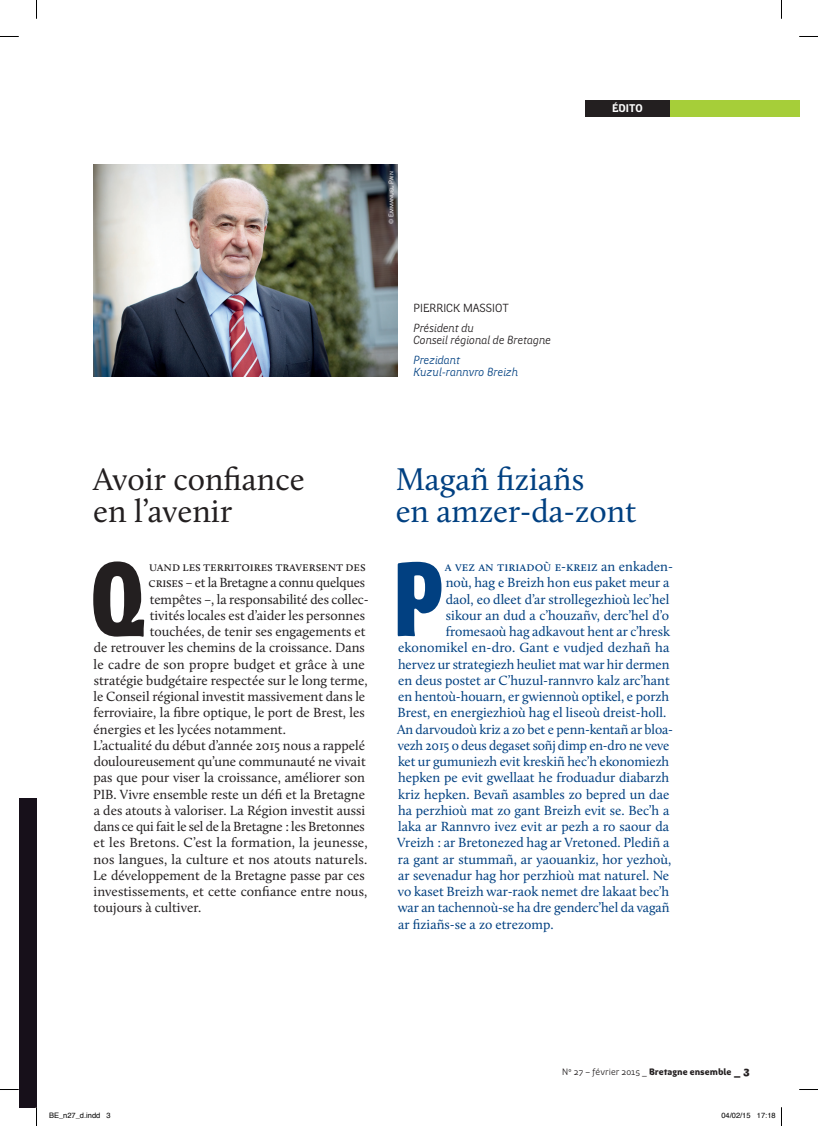
<style>
.page{position:relative;width:818px;height:1126px;background:#fff}
.page>*{position:absolute;margin:0;border:0;box-sizing:border-box;transform-origin:0 0}
.t1{font:900 106.38px "Region Bretagne Cond";color:#231f20}
.t2{font:900 106.38px "Region Bretagne Cond";color:#014081}
.t3{font:32.5px/32.5px "Calluna";color:#014081}
.t4{font:32.5px/32.5px "Calluna";color:#231f20}
.t5{font:13.75px "Calluna";color:#014081}
.t6{font:13.75px "Calluna";color:#231f20}
.t7{font:13.75px "Calluna";letter-spacing:-.02em;color:#231f20}
.t8{font:italic 11.88px/12.5px "Region Bretagne";color:#231f20}
.t9{font:italic 11.88px/12.5px "Region Bretagne";color:#014081}
.t10{font:11.88px "Region Bretagne";color:#231f20}
.t11{font:700 11.25px "Region Bretagne";color:#fff}
.t12{font:9.38px "Region Bretagne";color:#231f20}
.t13{font:7.5px "Helvetica";color:#000}
.t14{font:6.88px "Region Bretagne";color:#fff}
.s1{font-weight:900}
.s2{font-weight:900;font-size:12.5px}
</style>
<div class="page">
<div style="left:19px;top:798px;width:17px;height:146px;background:#17101a"></div>
<div style="left:19px;top:944px;width:17px;height:163px;background:#17101a"></div>
<img style="left:93px;top:165px;width:304px;height:211px">
<div style="left:669px;top:100px;width:129px;height:16px;background:#a6ce39"></div>
<div style="left:584px;top:100px;width:85px;height:16px;background:#231f20"></div>
<svg style="left:0;top:36px;width:19px;height:1px"></svg>
<svg style="left:799px;top:36px;width:18px;height:1px"></svg>
<svg style="left:0;top:1089px;width:19px;height:1px"></svg>
<svg style="left:799px;top:1089px;width:18px;height:1px"></svg>
<svg style="left:36px;top:0;width:1px;height:19px"></svg>
<svg style="left:36px;top:1107px;width:1px;height:18px"></svg>
<p class="t14" style="left:387px;top:223px;width:54px;rotate:-90deg">© EMMANUEL PAIN</p>
<p class="t10" style="left:413px;top:301px;width:97px">PIERRICK MASSIOT</p>
<p class="t8" style="left:413px;top:321px;width:139px">Président du<br>Conseil régional de Bretagne</p>
<p class="t9" style="left:413px;top:353px;width:106px">Prezidant<br>Kuzul-rannvro Breizh</p>
<p class="t11" style="left:611px;top:102px;width:32px">Édito</p>
<h2 class="t4" style="left:93px;top:462px;width:213px">Avoir confiance en l’avenir</h2>
<h1 class="t1" style="left:91px;top:541px;width:55px">Q</h1>
<p class="t6" style="left:149px;top:558px;width:218px">uand les territoires traversent des</p>
<p class="t7" style="left:148px;top:574px;width:218px">crises – et la Bretagne a connu quelques</p>
<p class="t6" style="left:150px;top:590px;width:220px">tempêtes –, la responsabilité des collec-</p>
<p class="t6" style="left:150px;top:607px;width:217px">tivités locales est d’aider les personnes</p>
<p class="t6" style="left:150px;top:623px;width:217px">touchées, de tenir ses engagements et</p>
<p class="t6" style="left:94px;top:639px;width:272px">de retrouver les chemins de la croissance. Dans</p>
<p class="t6" style="left:93px;top:655px;width:273px">le cadre de son propre budget et grâce à une</p>
<p class="t6" style="left:94px;top:671px;width:275px">stratégie budgétaire respectée sur le long terme,</p>
<p class="t6" style="left:93px;top:688px;width:273px">le Conseil régional investit massivement dans le</p>
<p class="t6" style="left:93px;top:704px;width:273px">ferroviaire, la fibre optique, le port de Brest, les</p>
<p class="t6" style="left:94px;top:720px;width:194px">énergies et les lycées notamment.</p>
<p class="t6" style="left:93px;top:736px;width:273px">L’actualité du début d’année 2015 nous a rappelé</p>
<p class="t6" style="left:94px;top:753px;width:273px">douloureusement qu’une communauté ne vivait</p>
<p class="t6" style="left:93px;top:769px;width:273px">pas que pour viser la croissance, améliorer son</p>
<p class="t6" style="left:93px;top:785px;width:273px">PIB. Vivre ensemble reste un défi et la Bretagne</p>
<p class="t6" style="left:94px;top:801px;width:273px">a des atouts à valoriser. La Région investit aussi</p>
<p class="t6" style="left:94px;top:818px;width:272px">dans ce qui fait le sel de la Bretagne : les Bretonnes</p>
<p class="t6" style="left:94px;top:834px;width:275px">et les Bretons. C’est la formation, la jeunesse,</p>
<p class="t6" style="left:93px;top:850px;width:275px">nos langues, la culture et nos atouts naturels.</p>
<p class="t6" style="left:93px;top:866px;width:273px">Le développement de la Bretagne passe par ces</p>
<p class="t6" style="left:93px;top:883px;width:275px">investissements, et cette confiance entre nous,</p>
<p class="t6" style="left:93px;top:899px;width:109px">toujours à cultiver.</p>
<h2 class="t3" style="left:395px;top:462px;width:242px">Magañ fiziañs<br>en amzer-da-zont</h2>
<h1 class="t2" style="left:393px;top:541px;width:52px">P</h1>
<p class="t5" style="left:444px;top:558px;width:230px">a vez an tiriadoù e-kreiz an enkaden-</p>
<p class="t5" style="left:445px;top:574px;width:225px">noù, hag e Breizh hon eus paket meur a</p>
<p class="t5" style="left:445px;top:590px;width:225px">daol, eo dleet d’ar strollegezhioù lec’hel</p>
<p class="t5" style="left:445px;top:607px;width:225px">sikour an dud a c’houzañv, derc’hel d’o</p>
<p class="t5" style="left:445px;top:623px;width:226px">fromesaoù hag adkavout hent ar c’hresk</p>
<p class="t5" style="left:398px;top:639px;width:273px">ekonomikel en-dro. Gant e vudjed dezhañ ha</p>
<p class="t5" style="left:398px;top:655px;width:273px">hervez ur strategiezh heuliet mat war hir dermen</p>
<p class="t5" style="left:398px;top:671px;width:273px">en deus postet ar C’huzul-rannvro kalz arc’hant</p>
<p class="t5" style="left:398px;top:688px;width:272px">en hentoù-houarn, er gwiennoù optikel, e porzh</p>
<p class="t5" style="left:397px;top:704px;width:270px">Brest, en energiezhioù hag el liseoù dreist-holl.</p>
<p class="t5" style="left:397px;top:720px;width:277px">An darvoudoù kriz a zo bet e penn-kentañ ar bloa-</p>
<p class="t5" style="left:397px;top:736px;width:273px">vezh 2015 o deus degaset soñj dimp en-dro ne veve</p>
<p class="t5" style="left:398px;top:753px;width:272px">ket ur gumuniezh evit kreskiñ hec’h ekonomiezh</p>
<p class="t5" style="left:398px;top:769px;width:272px">hepken pe evit gwellaat he froduadur diabarzh</p>
<p class="t5" style="left:398px;top:785px;width:273px">kriz hepken. Bevañ asambles zo bepred un dae</p>
<p class="t5" style="left:398px;top:801px;width:272px">ha perzhioù mat zo gant Breizh evit se. Bec’h a</p>
<p class="t5" style="left:398px;top:818px;width:272px">laka ar Rannvro ivez evit ar pezh a ro saour da</p>
<p class="t5" style="left:397px;top:834px;width:273px">Vreizh : ar Bretonezed hag ar Vretoned. Plediñ a</p>
<p class="t5" style="left:397px;top:850px;width:275px">ra gant ar stummañ, ar yaouankiz, hor yezhoù,</p>
<p class="t5" style="left:398px;top:866px;width:272px">ar sevenadur hag hor perzhioù mat naturel. Ne</p>
<p class="t5" style="left:397px;top:883px;width:273px">vo kaset Breizh war-raok nemet dre lakaat bec’h</p>
<p class="t5" style="left:397px;top:899px;width:273px">war an tachennoù-se ha dre genderc’hel da vagañ</p>
<p class="t5" style="left:398px;top:915px;width:157px">ar fiziañs-se a zo etrezomp.</p>
<p class="t12" style="left:561px;top:1066px;width:189px">N ° 27 – FÉVRIER 2015 _ <span class="s1">Bretagne ensemble</span> <span class="s2">_ 3</span></p>
<p class="t13" style="left:49px;top:1109px;width:63px">BE_n27_d.indd 3</p>
<p class="t13" style="left:721px;top:1109px;width:56px">04/02/15 17:18</p>
</div>
